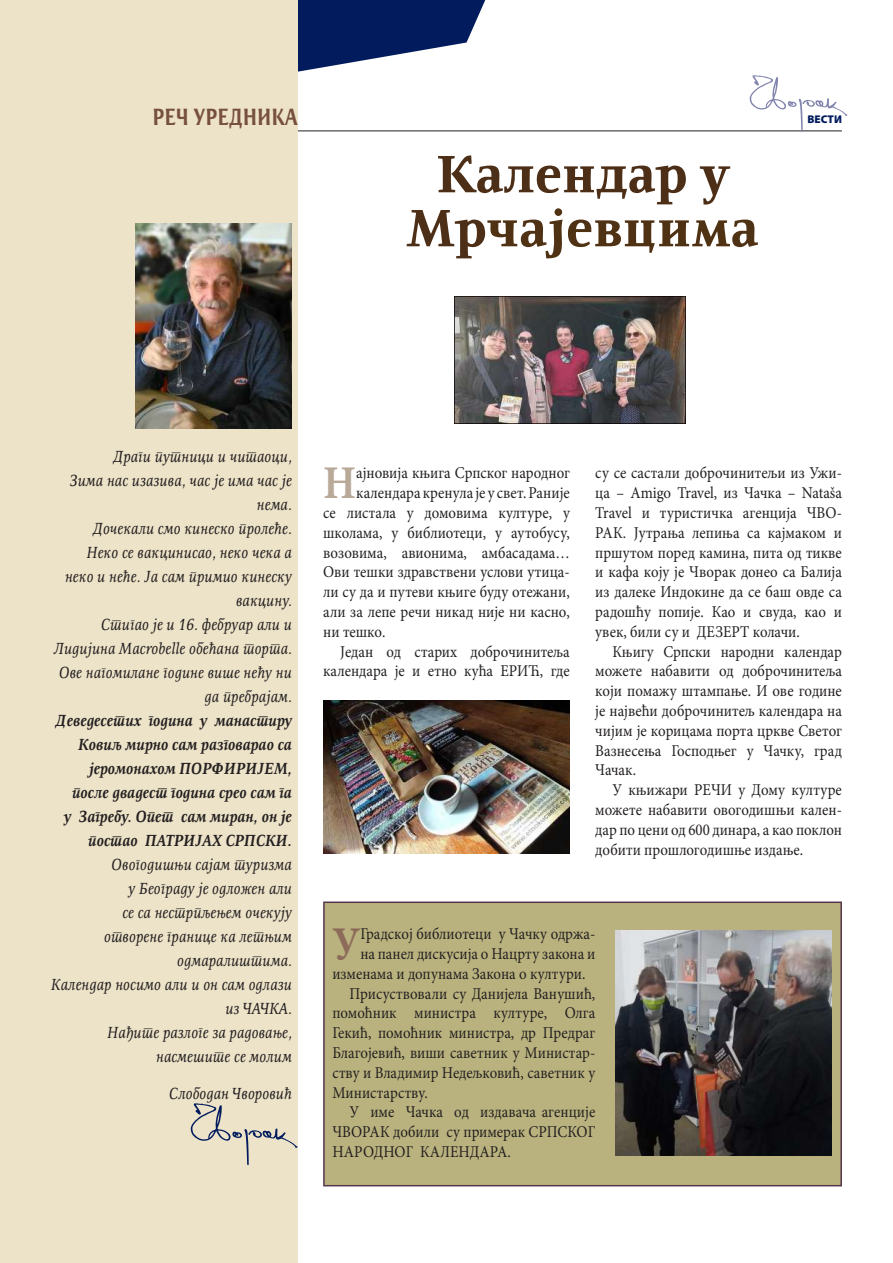
<style>
.page{position:relative;width:893px;height:1263px;background:#fff}
.page>*{position:absolute;margin:0;border:0;box-sizing:border-box;transform-origin:0 0}
.t1{font:900 54px/54px "Resavska S";color:#4d2f17;text-align:center}
.t2{font:700 46.95px "Minion Pro";color:#b9a999;scale:.9 1}
.t3{font:700 46.95px "Minion Pro";color:#8d6b5a;scale:.9 1}
.t4{font:900 24.15px "Resavska S Sans";color:#77503e;scale:.8 1}
.t5{font:16.5px/19.8px "Minion Pro";color:#231f20;text-align:justify;scale:.9 1}
.t6{font:italic 16.5px/24px "Resavska BG";color:#231f20;text-align:right;scale:.9 1}
.t7{font:italic 700 16.5px/24px "Resavska BG";color:#231f20;text-align:right;scale:.9 1}
.t8{font:900 11.25px "Myriad Pro";color:#011b5d}
.s1{color:#4f3113}
</style>
<div class="page">
<hr style="left:51px;top:131px;width:791px;height:1px;background:#231f20">
<svg style="left:298px;top:0;width:187px;height:72px;fill:#011b5d"></svg>
<svg style="left:749px;top:75px;width:99px;height:57px"></svg>
<div style="left:0;top:0;width:298px;height:1263px;background:#ede3c8"></div>
<svg style="left:190px;top:1103px;width:108px;height:63px"></svg>
<div style="left:323px;top:901px;width:519px;height:285px;background:#b9b27e;border:2px solid #55354d"></div>
<img style="left:615px;top:930px;width:216px;height:225px">
<img style="left:455px;top:296px;width:230px;height:128px">
<img style="left:135px;top:224px;width:157px;height:204px">
<img style="left:323px;top:700px;width:247px;height:153px">
<h3 class="t4" style="left:153px;top:103px;width:183px">РЕЧ УРЕДНИКА</h3>
<h1 class="t1" style="left:406px;top:147px;width:354px">Календар у<br>Мр<span class="s1">чајевцима</span></h1>
<p class="t8" style="left:807px;top:112px;width:36px">ВЕСТИ</p>
<p class="t6" style="left:54px;top:445px;width:266px">Драги путници и читаоци,<br>Зима нас изазива, час је има час је нема.<br>Дочекали смо кинеско пролеће.<br>Неко се вакцинисао, неко чека а<br>неко и неће. Ја сам примио кинеску вакцину.<br>Стигао је и 16. фебруар али и<br>Лидијина Macrobelle обећана торта.<br>Ове нагомилане године више нећу ни да пребрајам.</p>
<p class="t7" style="left:56px;top:709px;width:264px">Деведесетих година у манастиру<br>Ковиљ мирно сам разговарао са јеромонахом ПОРФИРИЈЕМ, после двадест година срео сам га<br>у Загребу. Опет сам миран, он је постао ПАТРИЈАХ СРПСКИ.</p>
<p class="t6" style="left:51px;top:853px;width:269px">Овогодишњи сајам туризма<br>у Београду је одложен али<br>се са нестрпљењем очекују<br>отворене границе ка летњим одмаралиштима.<br>Календар носимо али и он сам одлази из ЧАЧКА.<br>Нађите разлоге за радовање, насмешите се молим</p>
<p class="t6" style="left:169px;top:1081px;width:138px">Слободан Чворовић</p>
<h2 class="t2" style="left:323px;top:450px;width:38px">Н</h2>
<p class="t5" style="left:356px;top:463px;width:239px">ајновија књига Српског народног</p>
<p class="t5" style="left:356px;top:483px;width:239px">календара кренула је у свет. Раније</p>
<p class="t5" style="left:323px;top:503px;width:276px">се листала у домовима културе, у</p>
<p class="t5" style="left:323px;top:523px;width:276px">школама, у библиотеци, у аутобусу,</p>
<p class="t5" style="left:323px;top:542px;width:276px">возовима, авионима, амбасадама…</p>
<p class="t5" style="left:323px;top:562px;width:276px">Ови тешки здравствени услови утица-</p>
<p class="t5" style="left:323px;top:582px;width:275px">ли су да и путеви књиге буду отежани,</p>
<p class="t5" style="left:323px;top:602px;width:275px">али за лепе речи никад није ни касно,</p>
<p class="t5" style="left:323px;top:622px;width:71px">ни тешко.</p>
<p class="t5" style="left:340px;top:641px;width:257px">Један од старих доброчинитеља</p>
<p class="t5" style="left:323px;top:661px;width:275px">календара је и етно кућа ЕРИЋ, где</p>
<p class="t5" style="left:595px;top:463px;width:276px">су се састали доброчинитељи из Ужи&shy;ца – Amigo Travel, из Чачка – Nataša Travel и туристичка агенција ЧВО-РАК. Јутрања лепиња са кајмаком и пршутом поред камина, пита од тикве и кафа коју је Чворак донео са Балија из далеке Индокине да се баш овде са радошћу попије. Као и свуда, као и увек, били су и ДЕЗЕРТ колачи.</p>
<p class="t5" style="left:595px;top:641px;width:276px;text-indent:17px">Књигу Српски народни календар можете набавити од доброчинитеља који помажу штампање. И ове године је највећи доброчинитељ календара на чијим је корицама порта цркве Светог Вазнесења Господњег у Чачку, град Чачак.</p>
<p class="t5" style="left:595px;top:780px;width:276px;text-indent:17px">У књижари РЕЧИ у Дому културе можете набавити овогодишњи кален&shy;дар по цени од 600 динара, а као поклон добити прошлогодишње издање.</p>
<h2 class="t3" style="left:332px;top:911px;width:33px">У</h2>
<p class="t5" style="left:360px;top:924px;width:263px">Градској библиотеци у Чачку одржа-</p>
<p class="t5" style="left:360px;top:944px;width:263px">на панел дискусија о Нацрту закона и</p>
<p class="t5" style="left:332px;top:963px;width:283px">изменама и допунама Закона о култури.</p>
<p class="t5" style="left:349px;top:983px;width:275px">Присуствовали су Данијела Ванушић,</p>
<p class="t5" style="left:332px;top:1003px;width:294px">помоћник министра културе, Олга</p>
<p class="t5" style="left:332px;top:1023px;width:294px">Гекић, помоћник министра, др Предраг</p>
<p class="t5" style="left:332px;top:1043px;width:294px">Благојевић, виши саветник у Министар-</p>
<p class="t5" style="left:332px;top:1062px;width:294px">ству и Владимир Недељковић, саветник у</p>
<p class="t5" style="left:332px;top:1082px;width:107px">Министарству.</p>
<p class="t5" style="left:349px;top:1102px;width:275px">У име Чачка од издавача агенције</p>
<p class="t5" style="left:332px;top:1122px;width:294px">ЧВОРАК добили су примерак СРПСКОГ</p>
<p class="t5" style="left:332px;top:1142px;width:200px">НАРОДНОГ КАЛЕНДАРА.</p>
</div>
